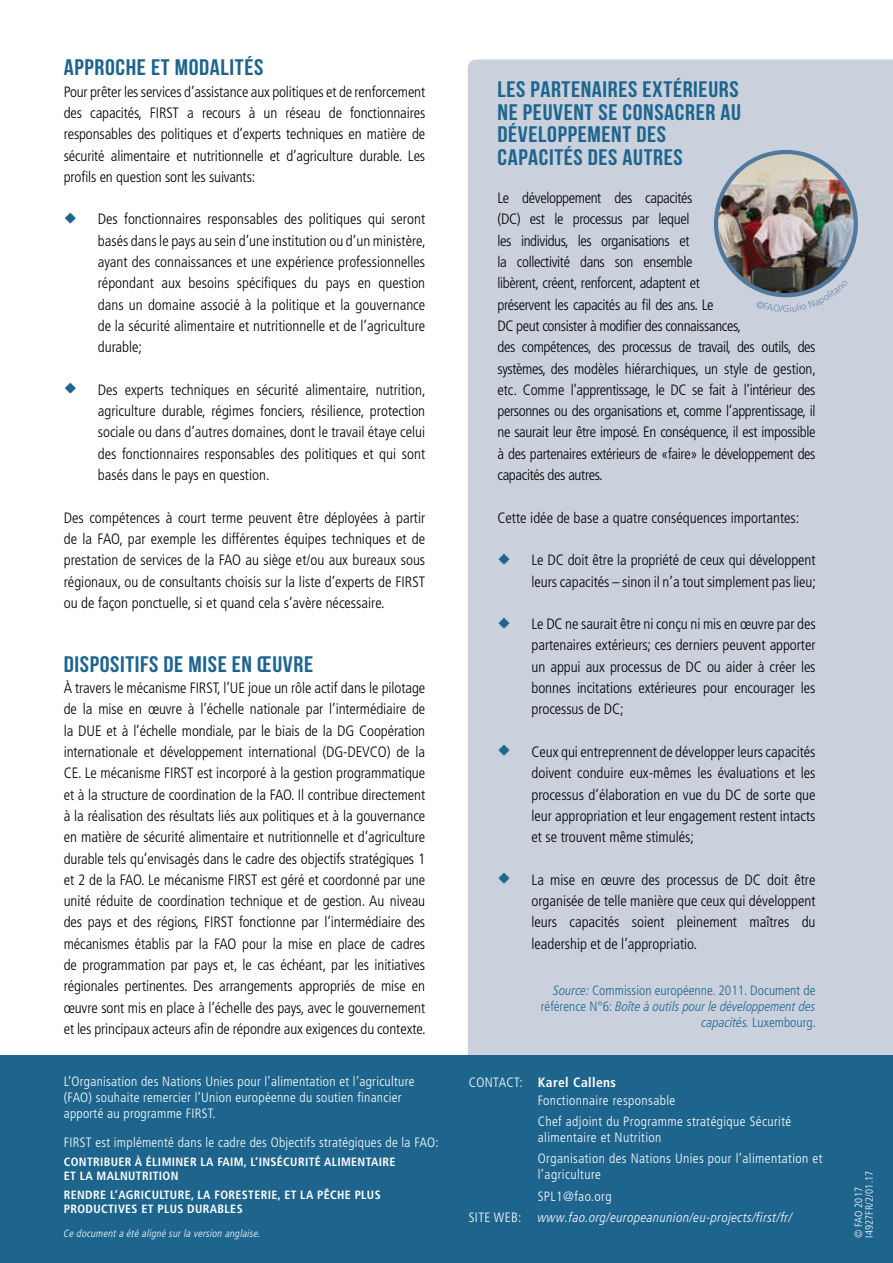
<style>
.page{position:relative;width:893px;height:1263px;background:#fff}
.page>*{position:absolute;margin:0;border:0;box-sizing:border-box;transform-origin:0 0}
.t1{font:700 22.5px/22.5px "Bebas Neue";letter-spacing:.025em;color:#1e658e;scale:1.1 1}
.t2{font:300 condensed 15px/21.3px "Frutiger LT Pro";letter-spacing:-.01em;color:#000;text-align:justify}
.t3{font:300 condensed 13.5px/16.2px "Frutiger LT Pro";letter-spacing:.02em;color:#fff}
.t4{font:300 condensed 13.5px/16.2px "Frutiger LT Pro";color:#1e658e;text-align:right}
.t5{font:italic 300 condensed 13.5px/21px "Frutiger LT Pro";letter-spacing:.03em;color:#fff}
.t6{font:700 condensed 12px/14.4px "Frutiger LT Pro";letter-spacing:.03em;color:#fff}
.t7{font:italic 300 condensed 10.5px "Frutiger LT Pro";letter-spacing:.02em;color:#fff}
.t8{font:300 condensed 10.5px/10.5px "Frutiger LT Pro";letter-spacing:.015em;color:#fff}
.s1{color:#1e658e}
.s2{font-style:italic}
.s3{font-weight:700}
.s4{font-style:normal}
</style>
<div class="page">
<div style="left:468px;top:60px;width:425px;height:995px;background:#cad1dd"></div>
<img style="left:716px;top:152px;width:140px;height:143px">
<div style="left:714px;top:150px;width:144px;height:147px;border:4px solid #52799d;border-radius:50%"></div>
<div style="left:0;top:1055px;width:893px;height:208px;background:#1e658e"></div>
<svg style="left:756px;top:280px;width:92px;height:32px;background:#9aa2ad"></svg>
<h1 class="t1" style="left:64px;top:56px;width:183px">APPROCHE ET MODALITÉS</h1>
<p class="t2" style="left:64px;top:81px;width:363px">Pour prêter les services d’assistance aux politiques et de renforcement des capacités, FIRST a recours à un réseau de fonctionnaires responsables des politiques et d’experts techniques en matière de sécurité alimentaire et nutritionnelle et d’agriculture durable. Les profils en question sont les suivants:</p>
<p class="t2" style="left:98px;top:209px;width:329px;text-indent:-34px"><span class="s1">◆</span> Des fonctionnaires responsables des politiques qui seront basés dans le pays au sein d’une institution ou d’un ministère, ayant des connaissances et une expérience professionnelles répondant aux besoins spécifiques du pays en question dans un domaine associé à la politique et la gouvernance de la sécurité alimentaire et nutritionnelle et de l’agriculture durable;</p>
<p class="t2" style="left:98px;top:379px;width:329px;text-indent:-34px"><span class="s1">◆</span> Des experts techniques en sécurité alimentaire, nutrition, agriculture durable, régimes fonciers, résilience, protection sociale ou dans d’autres domaines, dont le travail étaye celui des fonctionnaires responsables des politiques et qui sont basés dans le pays en question.</p>
<p class="t2" style="left:64px;top:507px;width:363px">Des compétences à court terme peuvent être déployées à partir de la FAO, par exemple les différentes équipes techniques et de prestation de services de la FAO au siège et/ou aux bureaux sous régionaux, ou de consultants choisis sur la liste d’experts de FIRST ou de façon ponctuelle, si et quand cela s’avère nécessaire.</p>
<h1 class="t1" style="left:64px;top:652px;width:228px">DISPOSITIFS DE MISE EN ŒUVRE</h1>
<p class="t2" style="left:64px;top:677px;width:363px">À travers le mécanisme FIRST, l’UE joue un rôle actif dans le pilotage de la mise en œuvre à l’échelle nationale par l’intermédiaire de la DUE et à l’échelle mondiale, par le biais de la DG Coopération internationale et développement international (DG-DEVCO) de la CE. Le mécanisme FIRST est incorporé à la gestion programmatique et à la structure de coordination de la FAO. Il contribue directement à la réalisation des résultats liés aux politiques et à la gouvernance en matière de sécurité alimentaire et nutritionnelle et d’agriculture durable tels qu’envisagés dans le cadre des objectifs stratégiques 1 et 2 de la FAO. Le mécanisme FIRST est géré et coordonné par une unité réduite de coordination technique et de gestion. Au niveau des pays et des régions, FIRST fonctionne par l’intermédiaire des mécanismes établis par la FAO pour la mise en place de cadres de programmation par pays et, le cas échéant, par les initiatives régionales pertinentes. Des arrangements appropriés de mise en œuvre sont mis en place à l’échelle des pays, avec le gouvernement et les principaux acteurs afin de répondre aux exigences du contexte.</p>
<p class="t3" style="left:64px;top:1073px;width:352px">L’Organisation des Nations Unies pour l’alimentation et l’agriculture (FAO) souhaite remercier l’Union européenne du soutien financier apporté au programme FIRST.</p>
<p class="t3" style="left:64px;top:1135px;width:376px">FIRST est implémenté dans le cadre des Objectifs stratégiques de la FAO:</p>
<p class="t6" style="left:64px;top:1155px;width:333px">CONTRIBUER À ÉLIMINER LA FAIM, L’INSÉCURITÉ ALIMENTAIRE<br>ET LA MALNUTRITION</p>
<p class="t6" style="left:64px;top:1188px;width:318px">RENDRE L’AGRICULTURE, LA FORESTERIE, ET LA PÊCHE PLUS<br>PRODUCTIVES ET PLUS DURABLES</p>
<p class="t7" style="left:64px;top:1228px;width:198px">Ce document a été aligné sur la version anglaise.</p>
<h1 class="t1" style="left:497px;top:78px;width:223px">LES PARTENAIRES EXTÉRIEURS<br>NE PEUVENT SE CONSACRER AU<br>DÉVELOPPEMENT DES<br>CAPACITÉS DES AUTRES</h1>
<p class="t2" style="left:497px;top:187px;width:320px;text-align:left">Le développement des capacités<br>(DC) est le processus par lequel<br>les individus, les organisations et<br>la collectivité dans son ensemble<br>libèrent, créent, renforcent, adaptent et<br>préservent les capacités au fil des ans. Le<br>DC peut consister à modifier des connaissances,<br>des compétences, des processus de travail, des outils, des systèmes, des modèles hiérarchiques, un style de gestion, etc. Comme l’apprentissage, le DC se fait à l’intérieur des personnes ou des organisations et, comme l’apprentissage, il ne saurait leur être imposé. En conséquence, il est impossible à des partenaires extérieurs de «faire» le développement des capacités des autres.</p>
<p class="t2" style="left:497px;top:507px;width:303px">Cette idée de base a quatre conséquences importantes:</p>
<p class="t2" style="left:497px;top:550px;width:320px;text-align:right"><span class="s1">◆</span> Le DC doit être la propriété de ceux qui développent leurs capacités – sinon il n’a tout simplement pas lieu;</p>
<p class="t2" style="left:531px;top:613px;width:286px;text-indent:-34px"><span class="s1">◆</span> Le DC ne saurait être ni conçu ni mis en œuvre par des partenaires extérieurs; ces derniers peuvent apporter un appui aux processus de DC ou aider à créer les bonnes incitations extérieures pour encourager les processus de DC;</p>
<p class="t2" style="left:531px;top:741px;width:286px;text-indent:-34px"><span class="s1">◆</span> Ceux qui entreprennent de développer leurs capacités doivent conduire eux-mêmes les évaluations et les processus d’élaboration en vue du DC de sorte que leur appropriation et leur engagement restent intacts et se trouvent même stimulés;</p>
<p class="t2" style="left:531px;top:869px;width:285px;text-indent:-34px"><span class="s1">◆</span> La mise en œuvre des processus de DC doit être organisée de telle manière que ceux qui développent leurs capacités soient pleinement maîtres du leadership et de l’appropriatio.</p>
<p class="t4" style="left:541px;top:982px;width:277px"><span class="s2">Source:</span> Commission européenne. 2011. Document de référence N°6: <span class="s2">Boîte à outils pour le développement des capacités.</span> Luxembourg.</p>
<p class="t3" style="left:538px;top:1073px;width:139px;line-height:18px;text-indent:-69px">CONTACT: <span class="s3">Karel Callens<br></span>Fonctionnaire responsable</p>
<p class="t3" style="left:538px;top:1113px;width:255px">Chef adjoint du Programme stratégique Sécurité alimentaire et Nutrition</p>
<p class="t3" style="left:538px;top:1151px;width:286px">Organisation des Nations Unies pour l’alimentation et l’agriculture</p>
<p class="t5" style="left:469px;top:1185px;width:325px;text-indent:69px"><span class="s4">SPL1@fao.org<br>SITE WEB:</span> www.fao.org/europeanunion/eu-projects/first/fr/</p>
<p class="t8" style="left:853px;top:1238px;width:69px;rotate:-90deg">© FAO 2017<br>I4927FR/2/01.17</p>
</div>
